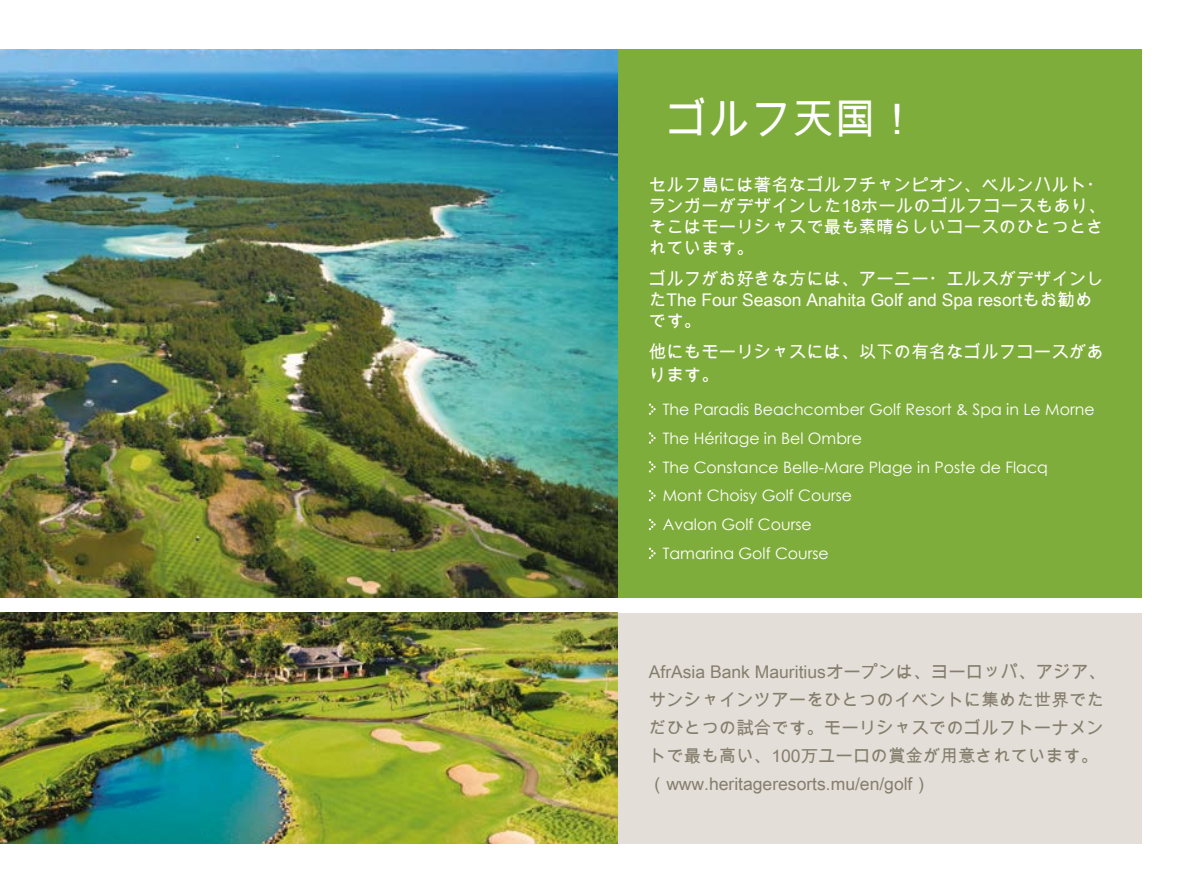
<style>
.page{position:relative;width:1191px;height:893px;background:#fff}
.page>*{position:absolute;margin:0;border:0;box-sizing:border-box;transform-origin:0 0}
.t1{font:42px "Arial Unicode MS";color:#fff}
.t2{font:17.5px/21px "Arial Unicode MS";color:#fff}
.t3{font:17.5px/28px "Arial Unicode MS";color:#857e6e}
.t4{font:15.75px/28.9px "Century Gothic";color:#fff}
</style>
<div class="page">
<div style="left:618px;top:613px;width:523px;height:230px;background:#e3ded7"></div>
<div style="left:618px;top:50px;width:523px;height:548px;background:#7fad3b"></div>
<svg style="left:649px;top:403px;width:6px;height:12px"></svg>
<svg style="left:649px;top:432px;width:6px;height:12px"></svg>
<svg style="left:649px;top:461px;width:6px;height:11px"></svg>
<svg style="left:649px;top:490px;width:6px;height:11px"></svg>
<svg style="left:649px;top:519px;width:6px;height:11px"></svg>
<svg style="left:649px;top:548px;width:6px;height:11px"></svg>
<img style="left:0;top:613px;width:618px;height:230px">
<img style="left:0;top:50px;width:618px;height:548px">
<h1 class="t1" style="left:666px;top:89px;width:254px">ゴルフ天国！</h1>
<p class="t2" style="left:649px;top:174px;width:458px;text-align:justify">セルフ島には著名なゴルフチャンピオン、ベルンハルト・ランガーがデザインした18ホールのゴルフコースもあり、そこはモーリシャスで最も素晴らしいコースのひとつとされています。</p>
<p class="t2" style="left:649px;top:268px;width:456px">ゴルフがお好きな方には、アーニー・エルスがデザインしたThe Four Season Anahita Golf and Spa resortもお勧めです。</p>
<p class="t2" style="left:649px;top:340px;width:456px;line-height:23.1px">他にもモーリシャスには、以下の有名なゴルフコースがあります。</p>
<p class="t4" style="left:663px;top:394px;width:433px">The Paradis Beachcomber Golf Resort &amp; Spa in Le Morne<br>The Héritage in Bel Ombre<br>The Constance Belle-Mare Plage in Poste de Flacq<br>Mont Choisy Golf Course<br>Avalon Golf Course<br>Tamarina Golf Course</p>
<p class="t3" style="left:649px;top:658px;width:458px">AfrAsia Bank Mauritiusオープンは、ヨーロッパ、アジア、サンシャインツアーをひとつのイベントに集めた世界でただひとつの試合です。モーリシャスでのゴルフトーナメントで最も高い、100万ユーロの賞金が用意されています。（www.heritageresorts.mu/en/golf）</p>
</div>
